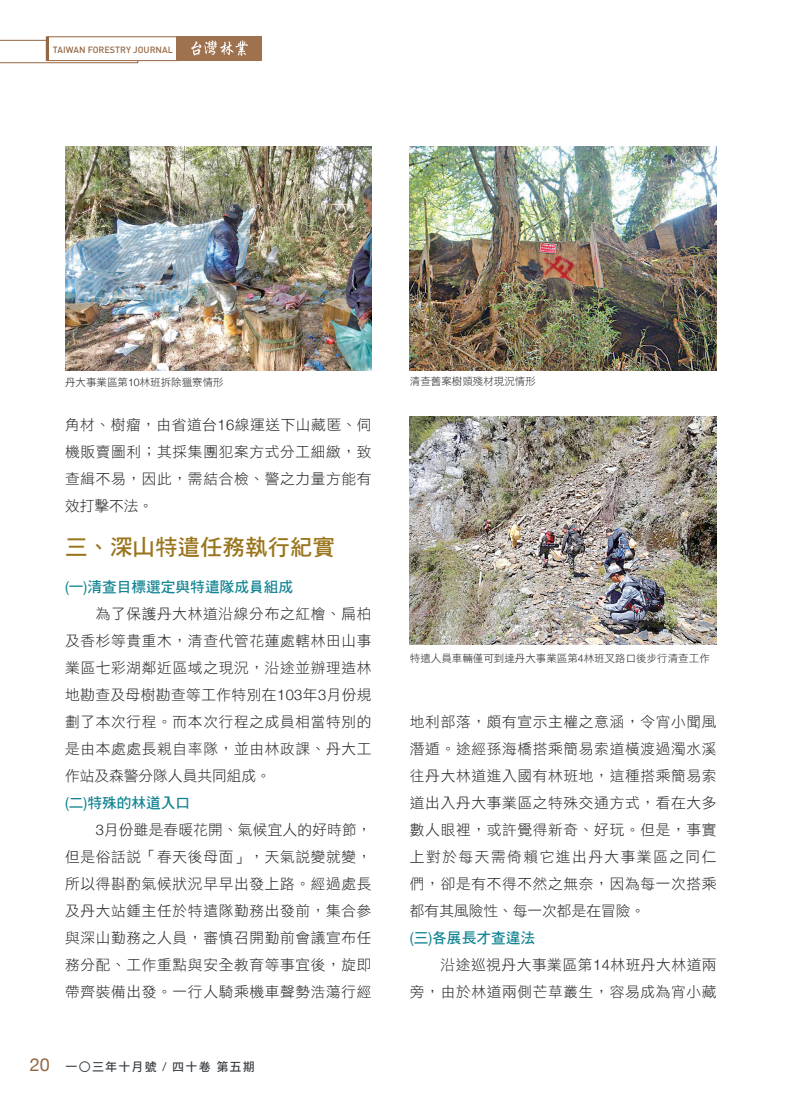
<style>
.page{position:relative;width:808px;height:1106px;background:#fff}
.page>*{position:absolute;margin:0;border:0;box-sizing:border-box;transform-origin:0 0}
.中標{font:22.5px "DF Hei Std W7";color:#9a751d}
.內文{font:14.7px/27px "DF Hei Std W3";letter-spacing:.045em;color:#231f20;text-align:justify}
.內文小標{font:14.7px "DF Hei Std W7";color:#128493}
.t1{font:12px "DF Hei Std W7";letter-spacing:.1em;color:#353b40}
.圖說{font:10.5px "DF Hei Std W3";color:#231f20}
.t2{font:500 9px "DIN";color:#956642}
.s1{font-family:"Helvetica Neue";font-weight:300}
.s2{font-family:"Helvetica Neue"}
.s3{font-family:"Helvetica Neue";font-size:18px;color:#956642}
</style>
<div class="page">
<svg style="left:0;top:40px;width:138px;height:23px"></svg>
<div style="left:47px;top:36px;width:132px;height:25px;background:#fff;border:1px solid #956642"></div>
<hr style="left:46px;top:36px;width:3px;height:25px;background:#956642">
<div style="left:176px;top:36px;width:86px;height:25px;background:#9e714f"></div>
<img style="left:191px;top:41px;width:57px;height:15px">
<img style="left:410px;top:416px;width:306px;height:229px">
<img style="left:410px;top:147px;width:306px;height:224px">
<img style="left:65px;top:147px;width:307px;height:224px">
<p class="t2" style="left:53px;top:44px;width:121px">TAIWAN FORESTRY JOURNAL</p>
<p class="圖說" style="left:65px;top:377px;width:160px">丹大事業區第<span class="s1">10</span>林班拆除獵寮情形</p>
<p class="圖說" style="left:410px;top:376px;width:127px">清查舊案樹頭殘材現況情形</p>
<p class="內文" style="left:65px;top:411px;width:308px">角材、樹瘤，由省道台<span class="s1">16</span>線運送下山藏匿、伺機販賣圖利；其採集團犯案方式分工細緻，致查緝不易，因此，需結合檢、警之力量方能有效打擊不法。</p>
<p class="中標" style="left:65px;top:535px;width:272px">三、深山特遣任務執行紀實</p>
<p class="內文小標" style="left:65px;top:579px;width:230px"><span class="s2">(</span>一<span class="s2">)</span>清查目標選定與特遣隊成員組成</p>
<p class="內文" style="left:65px;top:600px;width:308px;text-indent:31px">為了保護丹大林道沿線分布之紅檜、扁柏及香杉等貴重木，清查代管花蓮處轄林田山事業區七彩湖鄰近區域之現況，沿途並辦理造林地勘查及母樹勘查等工作特別在<span class="s1">103</span>年<span class="s1">3</span>月份規劃了本次行程。而本次行程之成員相當特別的是由本處處長親自率隊，並由林政課、丹大工作站及森警分隊人員共同組成。</p>
<p class="內文小標" style="left:65px;top:795px;width:127px"><span class="s2">(</span>二<span class="s2">)</span>特殊的林道入口</p>
<p class="內文" style="left:65px;top:816px;width:308px;text-indent:31px"><span class="s1">3</span>月份雖是春暖花開、氣候宜人的好時節，但是俗話說「春天後母面」，天氣說變就變，所以得斟酌氣候狀況早早出發上路。經過處長及丹大站鍾主任於特遣隊勤務出發前，集合參與深山勤務之人員，審慎召開勤前會議宣布任務分配、工作重點與安全教育等事宜後，旋即帶齊裝備出發。一行人騎乘機車聲勢浩蕩行經</p>
<p class="t1" style="left:30px;top:1059px;width:227px"><span class="s3">20</span> 一○三年十月號 <span class="s2">/</span> 四十卷第五期</p>
<p class="圖說" style="left:410px;top:652px;width:301px">特遣人員車輛僅可到達丹大事業區第<span class="s1">4</span>林班叉路口後步行清查工作</p>
<p class="內文" style="left:410px;top:707px;width:308px">地利部落，頗有宣示主權之意涵，令宵小聞風潛遁。途經孫海橋搭乘簡易索道橫渡過濁水溪往丹大林道進入國有林班地，這種搭乘簡易索道出入丹大事業區之特殊交通方式，看在大多數人眼裡，或許覺得新奇、好玩。但是，事實上對於每天需倚賴它進出丹大事業區之同仁們，卻是有不得不然之無奈，因為每一次搭乘都有其風險性、每一次都是在冒險。</p>
<p class="內文小標" style="left:410px;top:929px;width:127px"><span class="s2">(</span>三<span class="s2">)</span>各展長才查違法</p>
<p class="內文" style="left:410px;top:950px;width:308px;text-align:right">沿途巡視丹大事業區第<span class="s1">14</span>林班丹大林道兩<br>旁，由於林道兩側芒草叢生，容易成為宵小藏</p>
</div>
